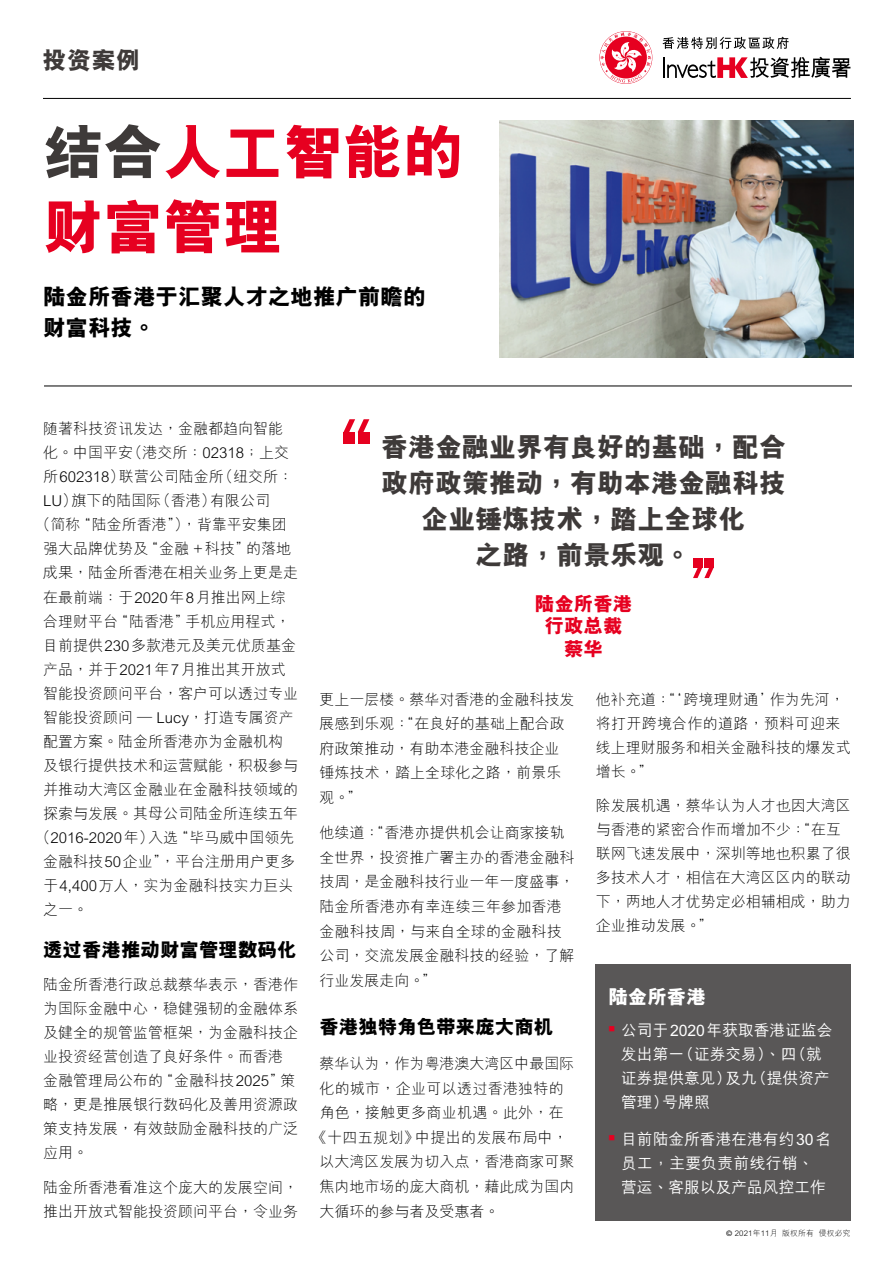
<style>
.page{position:relative;width:893px;height:1263px;background:#fff}
.page>*{position:absolute;margin:0;border:0;box-sizing:border-box;transform-origin:0 0}
.t1{font:800 60px/75px "M Hei HKS";color:#e60020}
.t2{font:800 27px/36px "M Hei HKS";color:#3e3a39;text-align:center}
.t3{font:800 24px "M Hei HKS";color:#3e3a39}
.t4{font:800 22.5px/31.5px "M Hei HKS";color:#000}
.t5{font:800 19.5px "M Hei HKS";color:#000}
.t6{font:800 19.5px/22.5px "M Hei HKS";color:#e60020;text-align:center}
.t7{font:800 19.5px "M Hei HKS";color:#fff}
.t8{font:500 15.75px/24px "M Hei HKS";color:#fff}
.t9{font:300 15px/24px "M Hei HKS";color:#000}
.t10{font:300 15px "M Hei HKS";letter-spacing:.02em;color:#000}
.t11{font:300 7.8px "M Hei HKS";letter-spacing:.02em;color:#000}
.s1{color:#3e3a39}
.s2{font-family:"Frutiger"}
</style>
<div class="page">
<svg style="left:662px;top:37px;width:127px;height:12px"></svg>
<svg style="left:600px;top:32px;width:51px;height:51px"></svg>
<hr style="left:663px;top:57px;width:2px;height:21px;background:#000">
<svg style="left:667px;top:57px;width:183px;height:21px"></svg>
<hr style="left:43px;top:98px;width:808px;height:1px;background:#000">
<div style="left:596px;top:964px;width:255px;height:256px;background:#595757"></div>
<div style="left:704px;top:558px;width:10px;height:9px;background:#e60020"></div>
<div style="left:693px;top:558px;width:9px;height:9px;background:#e60020"></div>
<svg style="left:693px;top:567px;width:21px;height:11px"></svg>
<div style="left:343px;top:432px;width:12px;height:12px;background:#e60020"></div>
<div style="left:358px;top:432px;width:12px;height:12px;background:#e60020"></div>
<svg style="left:343px;top:419px;width:26px;height:13px"></svg>
<hr style="left:44px;top:386px;width:808px;height:1px;background:#000">
<img style="left:500px;top:120px;width:354px;height:237px">
<h3 class="t3" style="left:43px;top:44px;width:99px">投資案例</h3>
<h1 class="t1" style="left:43px;top:115px;width:421px"><span class="s1">結合</span>人工智能的財富管理</h1>
<h3 class="t4" style="left:43px;top:281px;width:384px">陸金所香港於匯聚人才之地推廣前瞻的財富科技。</h3>
<p class="t9" style="left:43px;top:416px;width:241px">隨著科技資訊發達，金融都趨向智能</p>
<p class="t9" style="left:43px;top:440px;width:248px">化。中國平安（港交所：02318；上交</p>
<p class="t9" style="left:43px;top:464px;width:252px">所602318）聯營公司陸金所（紐交所：</p>
<p class="t9" style="left:43px;top:488px;width:229px">LU）旗下的陸國際（香港）有限公司</p>
<p class="t9" style="left:36px;top:512px;width:253px">（簡稱“陸金所香港”），背靠平安集團</p>
<p class="t9" style="left:43px;top:536px;width:250px">強大品牌優勢及“金融 +科技”的落地</p>
<p class="t9" style="left:43px;top:560px;width:256px">成果，陸金所香港在相關業務上更是走</p>
<p class="t9" style="left:43px;top:584px;width:244px">在最前端：於2020年8月推出網上綜</p>
<p class="t9" style="left:43px;top:608px;width:249px">合理財平台“陸香港”手機應用程式，</p>
<p class="t9" style="left:43px;top:632px;width:255px">目前提供230多款港元及美元優質基金</p>
<p class="t9" style="left:43px;top:656px;width:244px">產品，並於2021年7月推出其開放式</p>
<p class="t9" style="left:43px;top:680px;width:256px">智能投資顧問平台，客戶可以透過專業</p>
<p class="t9" style="left:43px;top:704px;width:252px">智能投資顧問 — Lucy，打造專屬資產</p>
<p class="t9" style="left:43px;top:728px;width:241px">配置方案。陸金所香港亦為金融機構</p>
<p class="t9" style="left:43px;top:752px;width:256px">及銀行提供技術和運營賦能，積極參與</p>
<p class="t9" style="left:43px;top:776px;width:256px">並推動大灣區金融業在金融科技領域的</p>
<p class="t9" style="left:43px;top:800px;width:256px">探索與發展。其母公司陸金所連續五年</p>
<p class="t9" style="left:36px;top:824px;width:260px">（2016-2020年）入選“畢馬威中國領先</p>
<p class="t9" style="left:43px;top:848px;width:254px">金融科技50企業”，平台註冊用戶更多</p>
<p class="t9" style="left:43px;top:872px;width:252px">於4,400萬人，實為金融科技實力巨頭</p>
<p class="t9" style="left:43px;top:896px;width:46px">之一。</p>
<h3 class="t5" style="left:43px;top:937px;width:255px">透過香港推動財富管理數碼化</h3>
<p class="t9" style="left:43px;top:972px;width:256px">陸金所香港行政總裁蔡華表示，香港作為國際金融中心，穩健強韌的金融體系及健全的規管監管框架，為金融科技企業投資經營創造了良好條件。而香港金融管理局公佈的“金融科技2025”策略，更是推展銀行數碼化及善用資源政策支持發展，有效鼓勵金融科技的廣泛應用。</p>
<p class="t9" style="left:43px;top:1175px;width:256px">陸金所香港看準這個龐大的發展空間，推出開放式智能投資顧問平台，令業務</p>
<h2 class="t2" style="left:381px;top:430px;width:406px">香港金融業界有良好的基礎，配合政府政策推動，有助本港金融科技企業錘煉技術，踏上全球化<br>之路，前景樂觀。</h2>
<h3 class="t6" style="left:535px;top:593px;width:99px">陸金所香港行政總裁蔡華</h3>
<p class="t9" style="left:319px;top:686px;width:256px;line-height:24.6px">更上一層樓。蔡華對香港的金融科技發展感到樂觀：“在良好的基礎上配合政府政策推動，有助本港金融科技企業錘煉技術，踏上全球化之路，前景樂觀。”</p>
<p class="t9" style="left:319px;top:820px;width:256px;line-height:24.6px">他續道：“香港亦提供機會讓商家接軌全世界，投資推廣署主辦的香港金融科技周，是金融科技行業一年一度盛事，陸金所香港亦有幸連續三年參加香港金融科技周，與來自全球的金融科技公司，交流發展金融科技的經驗，瞭解行業發展走向。”</p>
<h3 class="t5" style="left:319px;top:1013px;width:235px">香港獨特角色帶來龐大商機</h3>
<p class="t9" style="left:319px;top:1051px;width:256px">蔡華認為，作為粵港澳大灣區中最國際</p>
<p class="t10" style="left:319px;top:1077px;width:246px">化的城市，企業可以透過香港獨特的</p>
<p class="t10" style="left:319px;top:1102px;width:246px">角色，接觸更多商業機遇。此外，在</p>
<p class="t10" style="left:312px;top:1127px;width:258px">《十四五規劃》中提出的發展佈局中，</p>
<p class="t9" style="left:319px;top:1149px;width:256px">以大灣區發展為切入點，香港商家可聚</p>
<p class="t9" style="left:319px;top:1174px;width:256px">焦內地市場的龐大商機，藉此成為國內</p>
<p class="t9" style="left:319px;top:1198px;width:181px">大循環的參與者及受惠者。</p>
<p class="t9" style="left:596px;top:686px;width:256px">他補充道：“‘跨境理財通’作為先河，將打開跨境合作的道路，預料可迎來線上理財服務和相關金融科技的爆發式增長。”</p>
<p class="t9" style="left:596px;top:793px;width:256px">除發展機遇，蔡華認為人才也因大灣區與香港的緊密合作而增加不少：“在互聯網飛速發展中，深圳等地也積累了很多技術人才，相信在大灣區區內的聯動下，兩地人才優勢定必相輔相成，助力企業推動發展。”</p>
<h3 class="t7" style="left:608px;top:983px;width:99px">陸金所香港</h3>
<p class="t8" style="left:621px;top:1017px;width:213px;text-indent:-13px"><sup>■</sup> 公司於2020年獲取香港證監會發出第一（證券交易）、四（就證券提供意見）及九（提供資產管理）號牌照</p>
<p class="t8" style="left:608px;top:1126px;width:224px;text-align:center"><sup>■</sup> 目前陸金所香港在港有約30名員工，主要負責前線行銷、<br>營運、客服以及產品風控工作</p>
<p class="t11" style="left:726px;top:1227px;width:126px"><span class="s2">©</span> 2021年11月 版權所有 侵權必究</p>
</div>
